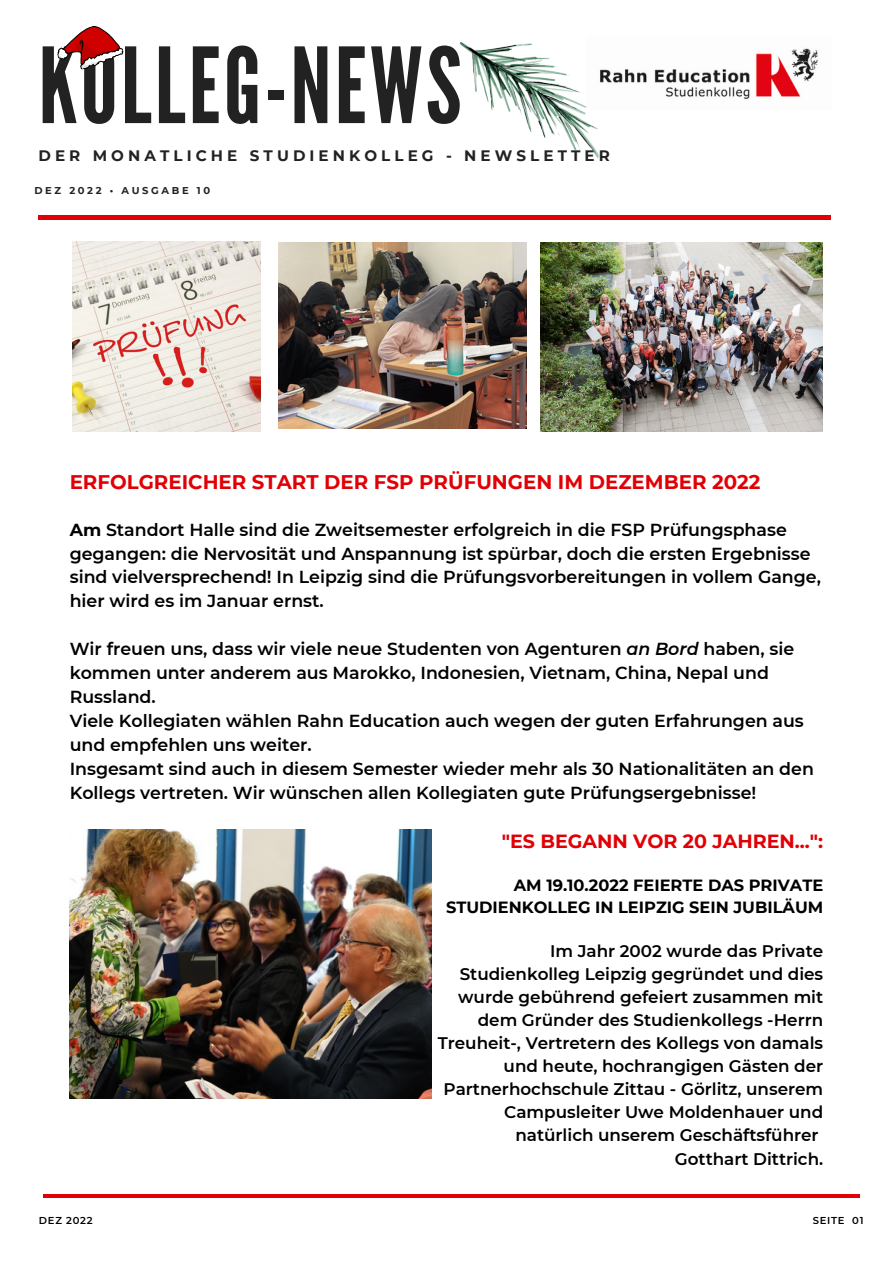
<style>
.page{position:relative;width:893px;height:1264px;background:#fff}
.page>*{position:absolute;margin:0;border:0;box-sizing:border-box;transform-origin:0 0}
.t1{font:104.4px "League Gothic";letter-spacing:.03em;color:#222}
.t2{font:700 19.8px "Montserrat";color:#e10005}
.t3{font:700 19.05px "Montserrat";color:#e10005}
.t4{font:600 17.4px/23.9px "Montserrat";color:#000}
.t5{font:600 16.8px/23.1px "Montserrat";color:#000;text-align:right}
.t6{font:700 16.2px/22px "Montserrat";color:#000;text-align:right}
.t7{font:700 15.15px "Montserrat";letter-spacing:.27em;color:#222}
.t8{font:600 10.05px "Montserrat";letter-spacing:.07em;color:#000}
.t9{font:700 9.9px "Montserrat";letter-spacing:.27em;color:#222}
.s1{font-weight:700}
.s2{font-style:italic}
</style>
<div class="page">
<div style="left:38px;top:215px;width:793px;height:5px;background:#e10005"></div>
<img style="left:600px;top:48px;width:218px;height:52px">
<hr style="left:43px;top:1194px;width:816px;height:3px;background:#e10005">
<img style="left:540px;top:242px;width:282px;height:189px">
<img style="left:278px;top:242px;width:248px;height:186px">
<img style="left:70px;top:829px;width:362px;height:269px">
<svg style="left:57px;top:26px;width:67px;height:44px"></svg>
<img style="left:460px;top:42px;width:139px;height:116px">
<img style="left:72px;top:241px;width:189px;height:190px">
<h1 class="t1" style="left:38px;top:25px;width:424px">KOLLEG-NEWS</h1>
<p class="t7" style="left:38px;top:146px;width:573px">DER MONATLICHE STUDIENKOLLEG - NEWSLETTER</p>
<p class="t9" style="left:34px;top:184px;width:177px">DEZ 2022 • AUSGABE 10</p>
<p class="t2" style="left:70px;top:469px;width:692px">ERFOLGREICHER START DER FSP PRÜFUNGEN IM DEZEMBER 2022</p>
<p class="t4" style="left:70px;top:517px;width:752px"><span class="s1">Am</span> Standort Halle sind die Zweitsemester erfolgreich in die FSP Prüfungsphase gegangen: die Nervosität und Anspannung ist spürbar, doch die ersten Ergebnisse sind vielversprechend! In Leipzig sind die Prüfungsvorbereitungen in vollem Gange, hier wird es im Januar ernst.</p>
<p class="t4" style="left:70px;top:637px;width:745px">Wir freuen uns, dass wir viele neue Studenten von Agenturen <span class="s2">an Bord</span> haben, sie kommen unter anderem aus Marokko, Indonesien, Vietnam, China, Nepal und Russland.<br>Viele Kollegiaten wählen Rahn Education auch wegen der guten Erfahrungen aus und empfehlen uns weiter.<br>Insgesamt sind auch in diesem Semester wieder mehr als 30 Nationalitäten an den Kollegs vertreten. Wir wünschen allen Kollegiaten gute Prüfungsergebnisse!</p>
<p class="t3" style="left:502px;top:829px;width:323px">"ES BEGANN VOR 20 JAHREN...":</p>
<p class="t6" style="left:446px;top:874px;width:378px">AM 19.10.2022 FEIERTE DAS PRIVATE<br>STUDIENKOLLEG IN LEIPZIG SEIN JUBILÄUM</p>
<p class="t5" style="left:437px;top:939px;width:387px">Im Jahr 2002 wurde das Private Studienkolleg Leipzig gegründet und dies wurde gebührend gefeiert zusammen mit dem Gründer des Studienkollegs -Herrn Treuheit-, Vertretern des Kollegs von damals und heute, hochrangigen Gästen der Partnerhochschule Zittau - Görlitz, unserem Campusleiter Uwe Moldenhauer und natürlich unserem Geschäftsführer<br>Gotthart Dittrich.</p>
<p class="t8" style="left:39px;top:1213px;width:55px">DEZ 2022</p>
<p class="t8" style="left:812px;top:1213px;width:52px">SEITE 01</p>
</div>
